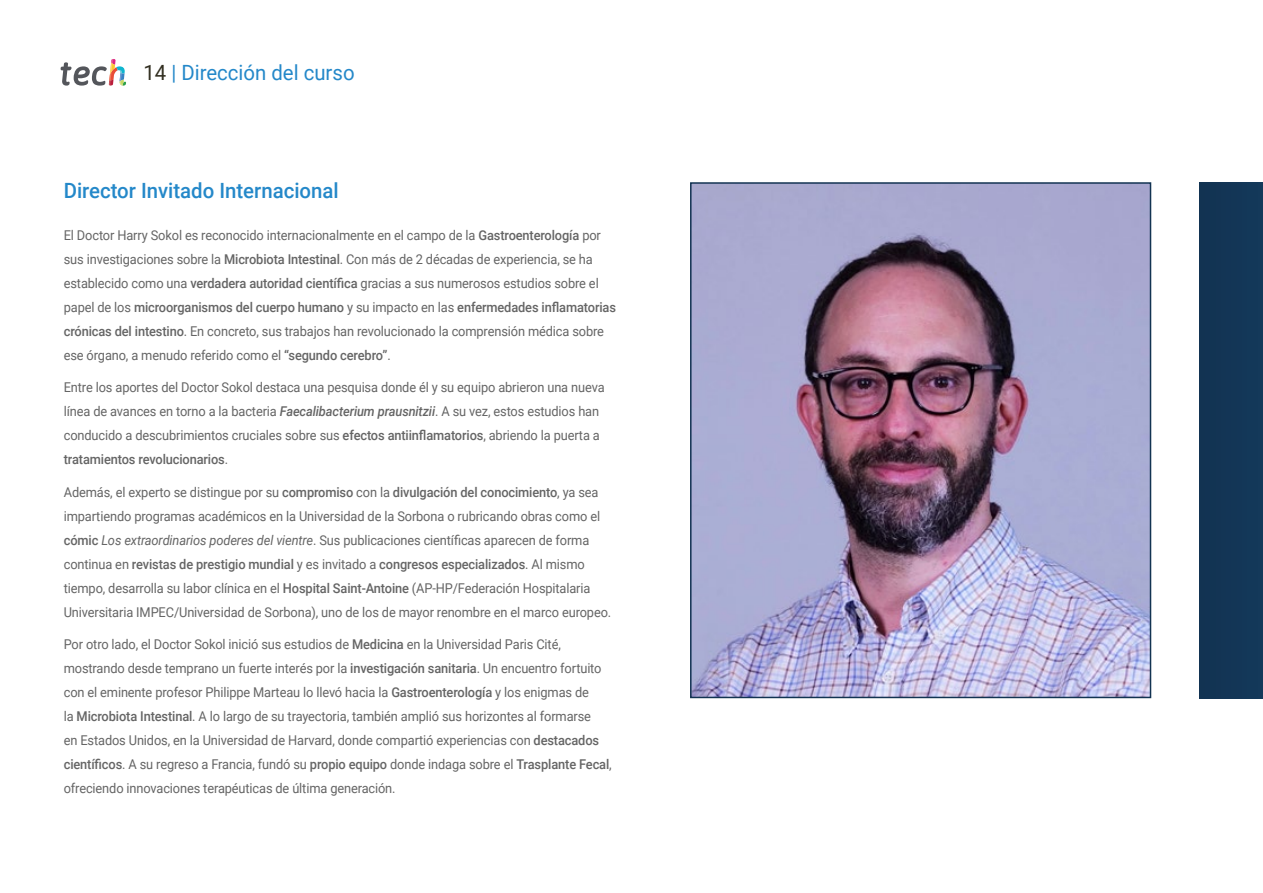
<style>
.page{position:relative;width:1263px;height:893px;background:#fff}
.page>*{position:absolute;margin:0;border:0;box-sizing:border-box;transform-origin:0 0}
.t1{font:500 21px "Roboto";color:#2488c9}
.t2{font:21px "Roboto";color:#2488c9}
.t3{font:13.5px/24px "Roboto";letter-spacing:-.01em;color:#656565;scale:.95 1}
.s1{color:#312e20}
.s2{font-weight:500}
.s3{font-weight:500;font-style:italic}
.s4{font-style:italic}
</style>
<div class="page">
<div style="left:1199px;top:182px;width:64px;height:516px;background:#133556"></div>
<img style="left:693px;top:185px;width:455px;height:510px">
<div style="left:690px;top:182px;width:461px;height:516px;border:2px solid #123352"></div>
<svg style="left:61px;top:59px;width:65px;height:27px"></svg>
<h1 class="t2" style="left:144px;top:57px;width:213px"><span class="s1">14</span> | Dirección del curso</h1>
<h1 class="t1" style="left:64px;top:176px;width:276px">Director Invitado Internacional</h1>
<p class="t3" style="left:64px;top:222px;width:583px">El Doctor Harry Sokol es reconocido internacionalmente en el campo de la <span class="s2">Gastroenterología</span> por sus investigaciones sobre la <span class="s2">Microbiota Intestinal</span>. Con más de 2 décadas de experiencia, se ha establecido como una <span class="s2">verdadera autoridad científica</span> gracias a sus numerosos estudios sobre el papel de los <span class="s2">microorganismos del cuerpo humano</span> y su impacto en las <span class="s2">enfermedades inflamatorias crónicas del intestino</span>. En concreto, sus trabajos han revolucionado la comprensión médica sobre ese órgano, a menudo referido como el <span class="s2">“segundo cerebro”</span>.</p>
<p class="t3" style="left:64px;top:375px;width:571px">Entre los aportes del Doctor Sokol destaca una pesquisa donde él y su equipo abrieron una nueva línea de avances en torno a la bacteria <span class="s3">Faecalibacterium prausnitzii</span>. A su vez, estos estudios han conducido a descubrimientos cruciales sobre sus <span class="s2">efectos antiinflamatorios</span>, abriendo la puerta a <span class="s2">tratamientos revolucionarios</span>.</p>
<p class="t3" style="left:64px;top:479px;width:578px">Además, el experto se distingue por su <span class="s2">compromiso</span> con la <span class="s2">divulgación del conocimiento</span>, ya sea impartiendo programas académicos en la Universidad de la Sorbona o rubricando obras como el <span class="s2">cómic</span> <span class="s4">Los extraordinarios poderes del vientre</span>. Sus publicaciones científicas aparecen de forma continua en <span class="s2">revistas de prestigio mundial</span> y es invitado a <span class="s2">congresos especializados</span>. Al mismo tiempo, desarrolla su labor clínica en el <span class="s2">Hospital Saint-Antoine</span> (AP-HP/Federación Hospitalaria Universitaria IMPEC/Universidad de Sorbona), uno de los de mayor renombre en el marco europeo.</p>
<p class="t3" style="left:64px;top:632px;width:578px">Por otro lado, el Doctor Sokol inició sus estudios de <span class="s2">Medicina</span> en la Universidad Paris Cité, mostrando desde temprano un fuerte interés por la <span class="s2">investigación sanitaria</span>. Un encuentro fortuito con el eminente profesor Philippe Marteau lo llevó hacia la <span class="s2">Gastroenterología</span> y los enigmas de<br>la <span class="s2">Microbiota Intestinal</span>. A lo largo de su trayectoria, también amplió sus horizontes al formarse<br>en Estados Unidos, en la Universidad de Harvard, donde compartió experiencias con <span class="s2">destacados científicos</span>. A su regreso a Francia, fundó su <span class="s2">propio equipo</span> donde indaga sobre el <span class="s2">Trasplante Fecal</span>, ofreciendo innovaciones terapéuticas de última generación.</p>
</div>
